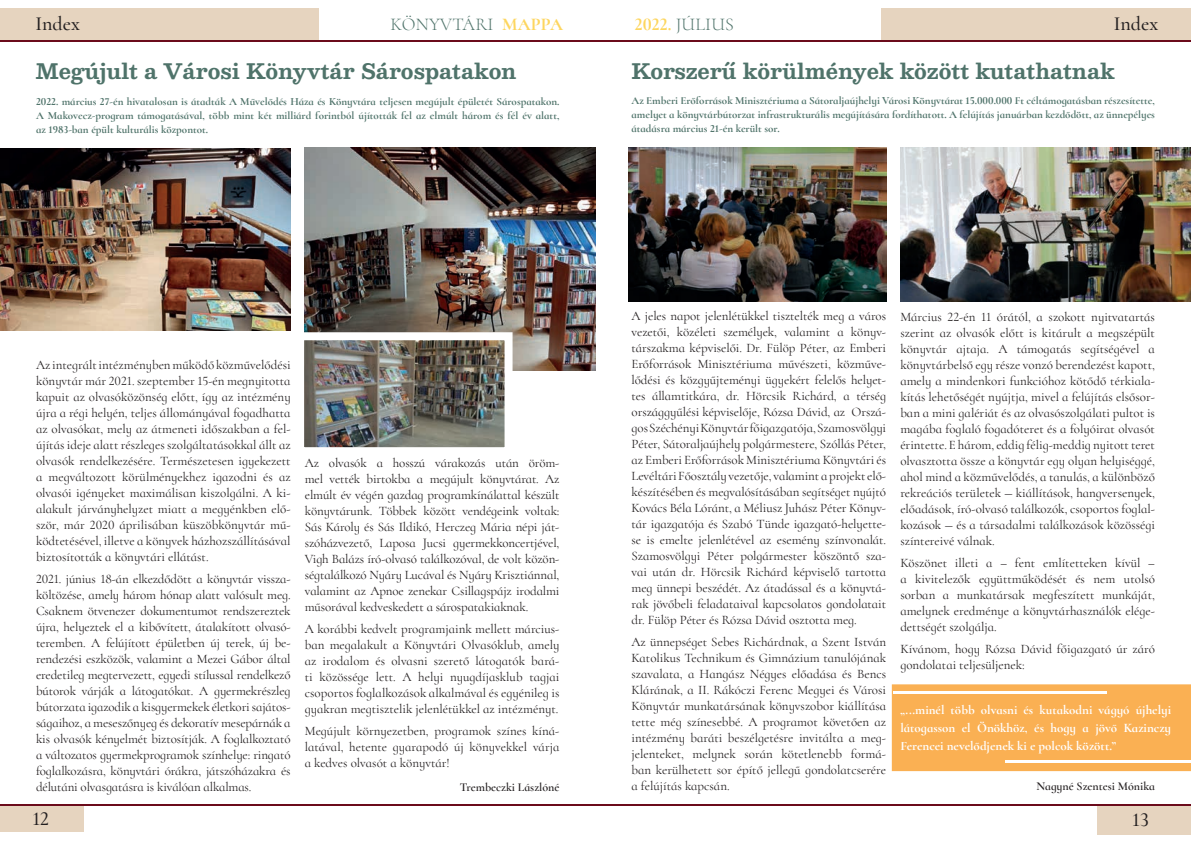
<style>
.page{position:relative;width:1191px;height:842px;background:#fff}
.page>*{position:absolute;margin:0;border:0;box-sizing:border-box;transform-origin:0 0}
.t1{font:700 21px "Besley";color:#4f736a}
.t2{font:500 20px "Cormorant Infant";color:#231f20}
.t3{font:300 18px "Cormorant Infant";letter-spacing:.01em;color:#4f736a}
.t4{font:13px/16px "Cormorant Infant";color:#231f20;text-align:justify}
.t5{font:700 13px/18px "Cormorant Infant";color:#fff;text-align:justify}
.t6{font:600 12px "Cormorant Infant";color:#231f20}
.t7{font:700 11px/14px "Cormorant Infant";color:#4f736a;text-align:justify}
.s1{font-weight:700;color:#fdd65f}
</style>
<div class="page">
<div style="left:881px;top:9px;width:310px;height:32px;background:#e6d4bf"></div>
<div style="left:0;top:8px;width:319px;height:33px;background:#e6d4bf"></div>
<hr style="left:0;top:40px;width:1191px;height:2px;background:#6b0b1b">
<div style="left:0;top:804px;width:84px;height:28px;background:#e6d4bf"></div>
<div style="left:1097px;top:805px;width:94px;height:30px;background:#e6d4bf"></div>
<hr style="left:0;top:804px;width:1191px;height:2px;background:#6b0b1b">
<div style="left:891px;top:684px;width:300px;height:87px;background:#fab053"></div>
<img style="left:0;top:149px;width:291px;height:181px">
<img style="left:305px;top:147px;width:290px;height:224px">
<img style="left:305px;top:341px;width:198px;height:105px">
<div style="left:296px;top:332px;width:216px;height:123px;border:8px solid #fff"></div>
<img style="left:629px;top:147px;width:257px;height:155px">
<img style="left:900px;top:147px;width:291px;height:155px">
<hr style="left:893px;top:692px;width:213px;height:2px;background:#fff">
<hr style="left:1005px;top:761px;width:186px;height:2px;background:#fff">
<h3 class="t3" style="left:390px;top:13px;width:174px">KÖNYVTÁRI <span class="s1">Mappa</span></h3>
<h3 class="t3" style="left:635px;top:13px;width:101px"><span class="s1">2022.</span> JÚLIUS</h3>
<h2 class="t2" style="left:35px;top:12px;width:46px">Index</h2>
<h2 class="t2" style="left:1113px;top:12px;width:46px">Index</h2>
<h1 class="t1" style="left:35px;top:56px;width:482px">Megújult a Városi Könyvtár Sárospatakon</h1>
<p class="t7" style="left:36px;top:95px;width:525px">2022. március 27-én hivatalosan is átadták A Művelődés Háza és Könyvtára teljesen megújult épületét Sárospatakon.<br>A Makovecz-program támogatásával, több mint két milliárd forintból újították fel az elmúlt három és fél év alatt, az 1983-ban épült kulturális központot.</p>
<h1 class="t1" style="left:631px;top:56px;width:485px">Korszerű körülmények között kutathatnak</h1>
<p class="t7" style="left:631px;top:94px;width:525px">Az Emberi Erőforrások Minisztériuma a Sátoraljaújhelyi Városi Könyvtárat 15.000.000 Ft céltámogatásban részesítette, amelyet a könyvtárbútorzat infrastrukturális megújítására fordíthatott. A felújítás januárban kezdődött, az ünnepélyes átadásra március 21-én került sor.</p>
<p class="t4" style="left:36px;top:357px;width:256px">Az integrált intézményben működő közművelődési könyvtár már 2021. szeptember 15-én megnyitotta kapuit az olvasóközönség előtt, így az intézmény újra a régi helyén, teljes állományával fogadhatta az olvasókat, mely az átmeneti időszakban a fel&shy;újítás ideje alatt részleges szolgáltatásokkal állt az olvasók rendelkezésére. Természetesen igyekezett a megváltozott körülményekhez igazodni és az olvasói igényeket maximálisan kiszolgálni. A ki&shy;alakult járványhelyzet miatt a megyénkben elő&shy;ször, már 2020 áprilisában küszöbkönyvtár mű&shy;ködtetésével, illetve a könyvek házhozszállításával biztosították a könyvtári ellátást.</p>
<p class="t4" style="left:36px;top:571px;width:256px">2021. június 18-án elkezdődött a könyvtár vissza&shy;költözése, amely három hónap alatt valósult meg.<br>Csaknem ötvenezer dokumentumot rendszereztek újra, helyeztek el a kibővített, átalakított olvasó&shy;teremben. A felújított épületben új terek, új be&shy;rendezési eszközök, valamint a Mezei Gábor által eredetileg megtervezett, egyedi stílussal rendelkező bútorok várják a látogatókat. A gyermekrészleg bútorzata igazodik a kisgyermekek életkori sajátos&shy;ságaihoz, a meseszőnyeg és dekoratív mesepárnák a kis olvasók kényelmét biztosítják. A foglalkoztató a változatos gyermekprogramok színhelye: ringató foglalkozásra, könyvtári órákra, játszóházakra és délutáni olvasgatásra is kiválóan alkalmas.</p>
<p class="t4" style="left:305px;top:455px;width:256px">Az olvasók a hosszú várakozás után öröm&shy;mel vették birtokba a megújult könyvtárat. Az elmúlt év végén gazdag programkínálattal készült könyvtárunk. Többek között vendégeink voltak:<br>Sás Károly és Sás Ildikó, Herczeg Mária népi ját&shy;szóházvezető, Laposa Jucsi gyermekkoncertjével, Vigh Balázs író-olvasó találkozóval, de volt közön&shy;ségtalálkozó Nyáry Lucával és Nyáry Krisztiánnal, valamint az Apnoe zenekar Csillagspájz irodalmi műsorával kedveskedett a sárospatakiaknak.</p>
<p class="t4" style="left:305px;top:621px;width:256px">A korábbi kedvelt programjaink mellett március&shy;ban megalakult a Könyvtári Olvasóklub, amely az irodalom és olvasni szerető látogatók bará&shy;ti közössége lett. A helyi nyugdíjasklub tagjai csoportos foglalkozások alkalmával és egyénileg is gyakran megtisztelik jelenlétükkel az intézményt.</p>
<p class="t4" style="left:305px;top:722px;width:256px">Megújult környezetben, programok színes kíná&shy;latával, hetente gyarapodó új könyvekkel várja a kedves olvasót a könyvtár!</p>
<p class="t6" style="left:460px;top:780px;width:101px">Trembeczki Lászlóné</p>
<p class="t4" style="left:631px;top:308px;width:256px">A jeles napot jelenlétükkel tisztelték meg a város vezetői, közéleti személyek, valamint a könyv&shy;társzakma képviselői. Dr. Fülöp Péter, az Emberi Erőforrások Minisztériuma művészeti, közműve&shy;lődési és közgyűjteményi ügyekért felelős helyet&shy;tes államtitkára, dr. Hörcsik Richárd, a térség országgyűlési képviselője, Rózsa Dávid, az Orszá&shy;gos Széchényi Könyvtár főigazgatója, Szamosvölgyi Péter, Sátoraljaújhely polgármestere, Szóllás Péter, az Emberi Erőforrások Minisztériuma Könyvtári és Levéltári Főosztály vezetője, valamint a projekt elő&shy;készítésében és megvalósításában segítséget nyújtó Kovács Béla Lóránt, a Méliusz Juhász Péter Könyv&shy;tár igazgatója és Szabó Tünde igazgató-helyette&shy;se is emelte jelenlétével az esemény színvonalát.<br>Szamosvölgyi Péter polgármester köszöntő sza&shy;vai után dr. Hörcsik Richárd képviselő tartotta meg ünnepi beszédét. Az átadással és a könyvtá&shy;rak jövőbeli feladataival kapcsolatos gondolatait dr. Fülöp Péter és Rózsa Dávid osztotta meg.</p>
<p class="t4" style="left:631px;top:634px;width:256px">Az ünnepséget Sebes Richárdnak, a Szent István Katolikus Technikum és Gimnázium tanulójának szavalata, a Hangász Négyes előadása és Bencs Klárának, a II. Rákóczi Ferenc Megyei és Városi Könyvtár munkatársának könyvszobor kiállítása tette még színesebbé. A programot követően az intézmény baráti beszélgetésre invitálta a meg&shy;jelenteket, melynek során kötetlenebb formá&shy;ban kerülhetett sor építő jellegű gondolatcserére a felújítás kapcsán.</p>
<p class="t4" style="left:900px;top:309px;width:256px">Március 22-én 11 órától, a szokott nyitvatartás szerint az olvasók előtt is kitárult a megszépült könyvtár ajtaja. A támogatás segítségével a könyvtárbelső egy része vonzó berendezést kapott, amely a mindenkori funkcióhoz kötődő térkiala&shy;kítás lehetőségét nyújtja, mivel a felújítás elsősor&shy;ban a mini galériát és az olvasószolgálati pultot is magába foglaló fogadóteret és a folyóirat olvasót érintette. E három, eddig félig-meddig nyitott teret olvasztotta össze a könyvtár egy olyan helyiséggé, ahol mind a közművelődés, a tanulás, a különböző rekreációs területek ― kiállítások, hangversenyek, előadások, író-olvasó találkozók, csoportos foglal&shy;kozások ― és a társadalmi találkozások közösségi színtereivé válnak.</p>
<p class="t4" style="left:900px;top:555px;width:256px">Köszönet illeti a – fent említetteken kívül – a kivitelezők együttműködését és nem utolsó sorban a munkatársak megfeszített munkáját, amelynek eredménye a könyvtárhasználók elége&shy;dettségét szolgálja.</p>
<p class="t4" style="left:900px;top:641px;width:256px">Kívánom, hogy Rózsa Dávid főigazgató úr záró gondolatai teljesüljenek:</p>
<p class="t5" style="left:900px;top:700px;width:272px">„...minél több olvasni és kutakodni vágyó újhelyi látogasson el Önökhöz, és hogy a jövő Kazinczy Ferencei nevelődjenek ki e polcok között.”</p>
<p class="t6" style="left:1036px;top:779px;width:120px">Nagyné Szentesi Mónika</p>
<h2 class="t2" style="left:32px;top:806px;width:18px">12</h2>
<h2 class="t2" style="left:1132px;top:807px;width:18px">13</h2>
</div>
